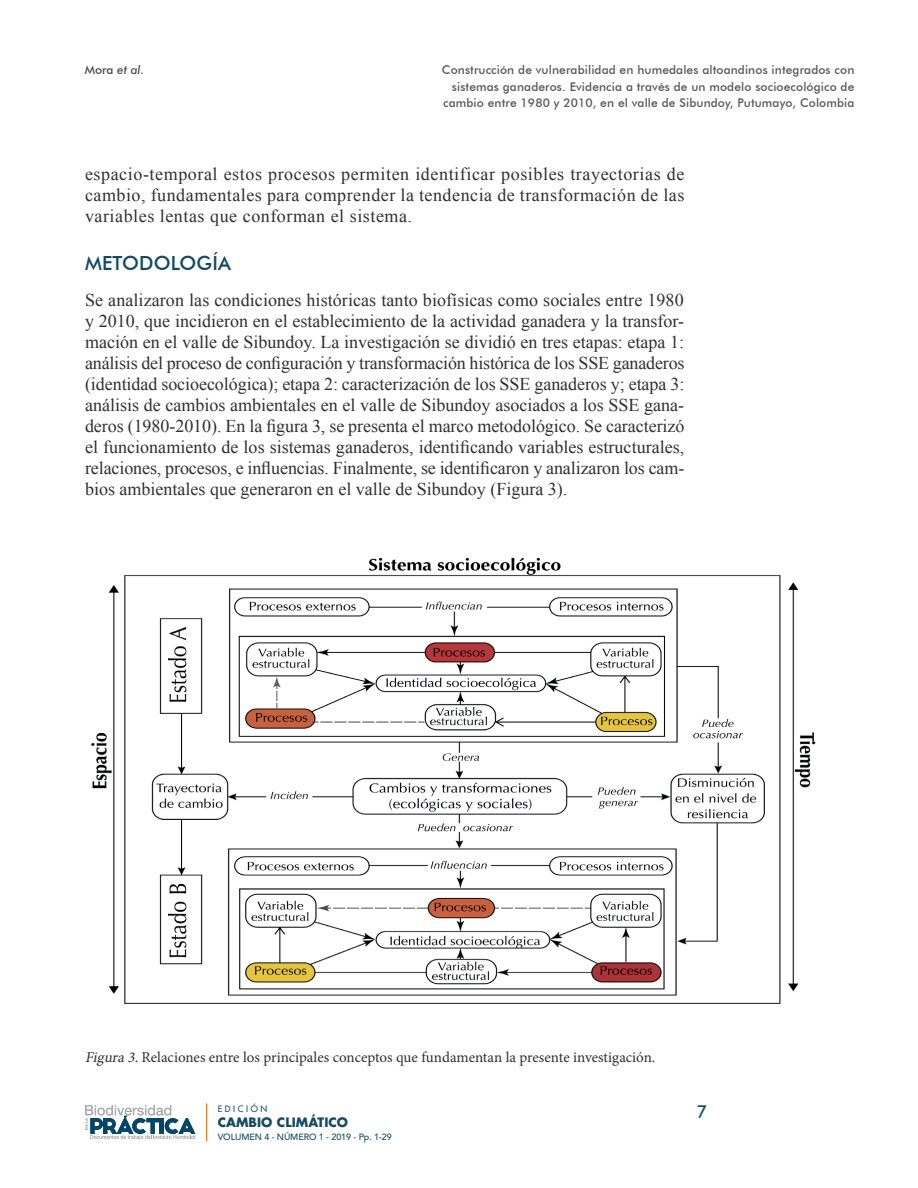
<style>
.page{position:relative;width:918px;height:1188px;background:#fff}
.page>*{position:absolute;margin:0;border:0;box-sizing:border-box;transform-origin:0 0}
.t1{font:500 19.5px "Futura BT";letter-spacing:.01em;color:#134a62}
.t2{font:18px/21px "Times New Roman";letter-spacing:.015em;color:#312f30;text-align:justify}
.t3{font:500 18px "Futura BT";color:#134a62}
.t4{font:15px "Minion Pro";color:#312f30}
.t5{font:700 12.6px "Futura Std";letter-spacing:.005em;color:#134a62}
.t6{font:500 12px/16.5px "Futura BT";letter-spacing:.01em;color:#57585a;text-align:right}
.t7{font:italic 500 12px "Futura BT";color:#4b4c4d}
.t8{font:500 9px "Avenir LT Std";letter-spacing:-.01em;color:#134a62}
.t9{font:500 8.7px "Futura Std";letter-spacing:.3em;color:#134a62}
.s1{font-style:normal}
.s2{font-style:italic}
</style>
<div class="page">
<svg style="left:85px;top:1105px;width:110px;height:35px"></svg>
<hr style="left:206px;top:1104px;width:1px;height:37px;background:#dd8125">
<img style="left:91px;top:557px;width:725px;height:447px">
<p class="t7" style="left:85px;top:62px;width:61px"><span class="s1">Mora</span> et al.</p>
<p class="t6" style="left:442px;top:61px;width:414px">Construcción de vulnerabilidad en humedales altoandinos integrados con sistemas ganaderos. Evidencia a través de un modelo socioecológico de cambio entre 1980 y 2010, en el valle de Sibundoy, Putumayo, Colombia</p>
<p class="t2" style="left:85px;top:163px;width:601px">espacio-temporal estos procesos permiten identificar posibles trayectorias de cambio, fundamentales para comprender la tendencia de transformación de las variables lentas que conforman el sistema.</p>
<p class="t1" style="left:85px;top:251px;width:148px">METODOLOGÍA</p>
<p class="t2" style="left:85px;top:289px;width:601px">Se analizaron las condiciones históricas tanto biofísicas como sociales entre 1980 y 2010, que incidieron en el establecimiento de la actividad ganadera y la transfor&shy;mación en el valle de Sibundoy. La investigación se dividió en tres etapas: etapa 1: análisis del proceso de configuración y transformación histórica de los SSE ganaderos (identidad socioecológica); etapa 2: caracterización de los SSE ganaderos y; etapa 3: análisis de cambios ambientales en el valle de Sibundoy asociados a los SSE gana&shy;deros (1980-2010). En la figura 3, se presenta el marco metodológico. Se caracterizó el funcionamiento de los sistemas ganaderos, identificando variables estructurales, relaciones, procesos, e influencias. Finalmente, se identificaron y analizaron los cam&shy;bios ambientales que generaron en el valle de Sibundoy (Figura 3).</p>
<p class="t4" style="left:85px;top:1047px;width:572px"><span class="s2">Figura3.</span>Relaciones entre los principales conceptos que fundamentan la presente investigación.</p>
<p class="t9" style="left:218px;top:1103px;width:51px">EDICIÓN</p>
<p class="t5" style="left:218px;top:1114px;width:132px">CAMBIO CLIMÁTICO</p>
<p class="t8" style="left:218px;top:1131px;width:176px">VOLUMEN 4 - NÚMERO 1 - 2019 - Pp. 1-29</p>
<p class="t3" style="left:696px;top:1101px;width:12px">7</p>
</div>
